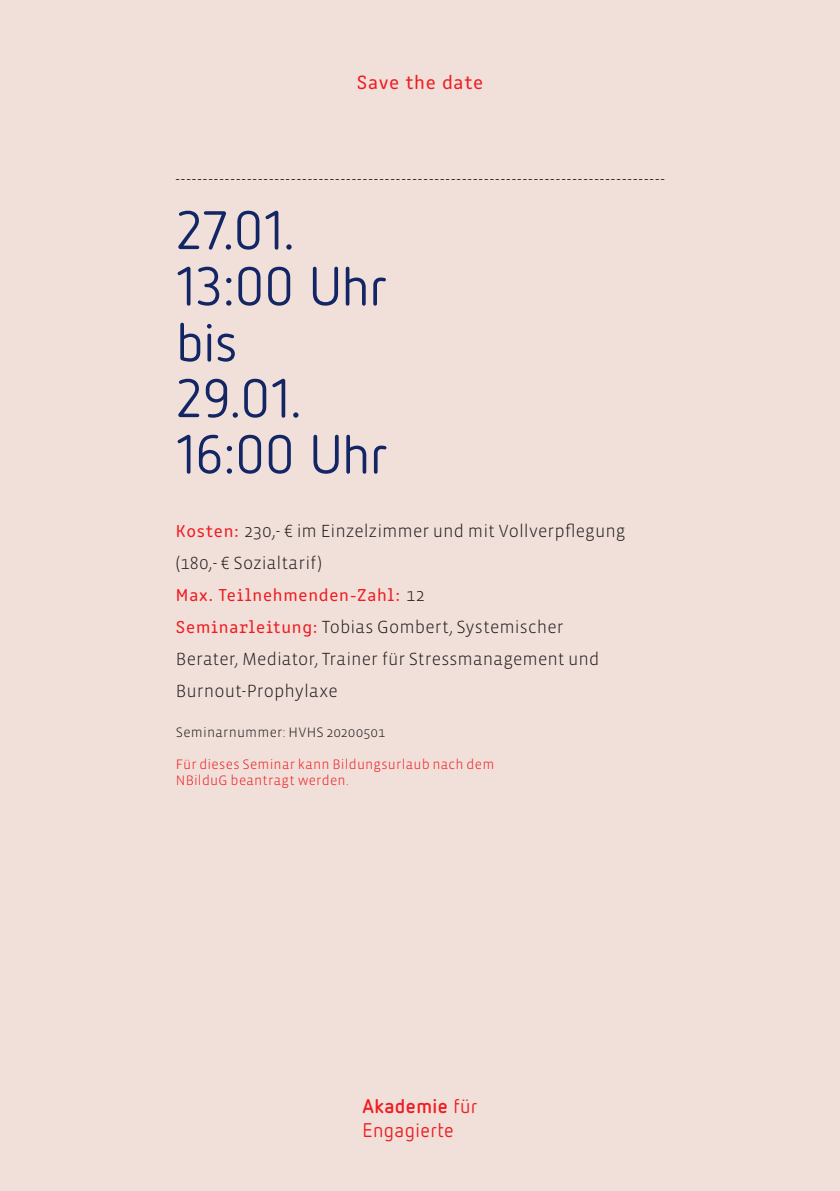
<style>
.page{position:relative;width:840px;height:1191px;background:#fff}
.page>*{position:absolute;margin:0;border:0;box-sizing:border-box;transform-origin:0 0}
.t1{font:54px/56px "Netto OT";letter-spacing:-.015em;color:#122564}
.t2{font:20px "Clone Rounded Latn";letter-spacing:.035em;color:#ee1d23}
.t3{font:19.8px/24px "Netto OT";letter-spacing:.02em;color:#ee1d23}
.t4{font:300 18px/32px "Vista Sans OT";letter-spacing:.005em;color:#231f20}
.t5{font:18px "Clone Rounded Latn";letter-spacing:.045em;color:#ee1d23}
.t6{font:300 14px/16px "Vista Sans OT";letter-spacing:.015em;color:#ee1d23}
.t7{font:300 14px "Vista Sans OT";letter-spacing:.02em;color:#231f20}
.s1{font-family:"Clone Rounded Latn";font-weight:400;color:#ee1d23}
.s2{font-family:"Vista Sans OT";font-weight:300;color:#231f20}
.s3{font-weight:700}
</style>
<div class="page">
<div style="left:0;top:0;width:839px;height:1191px;background:#f1e0d9"></div>
<p class="t2" style="left:356px;top:67px;width:128px">Save the date</p>
<p class="t4" style="left:175px;top:163px;width:491px">-----------------------------------------------------------------------------------------</p>
<h1 class="t1" style="left:176px;top:201px;width:213px">27.01.<br>13:00 Uhr bis<br>29.01.<br>16:00 Uhr</h1>
<p class="t4" style="left:176px;top:515px;width:451px"><span class="s1">Kosten:</span> 230,- € im Einzelzimmer und mit Vollverpflegung (180,- € Sozialtarif)</p>
<p class="t5" style="left:176px;top:582px;width:250px">Max. Teilnehmenden-Zahl: <span class="s2">12</span></p>
<p class="t4" style="left:176px;top:611px;width:425px"><span class="s1">Seminarleitung:</span> Tobias Gombert, Systemischer<br>Berater, Mediator, Trainer für Stressmanagement und<br>Burnout-Prophylaxe</p>
<p class="t7" style="left:176px;top:725px;width:210px">Seminarnummer: HVHS 20200501</p>
<p class="t6" style="left:176px;top:757px;width:320px">Für dieses Seminar kann Bildungsurlaub nach dem<br>NBilduG beantragt werden.</p>
<p class="t3" style="left:362px;top:1094px;width:116px"><span class="s3">Akademie</span> für<br>Engagierte</p>
</div>
